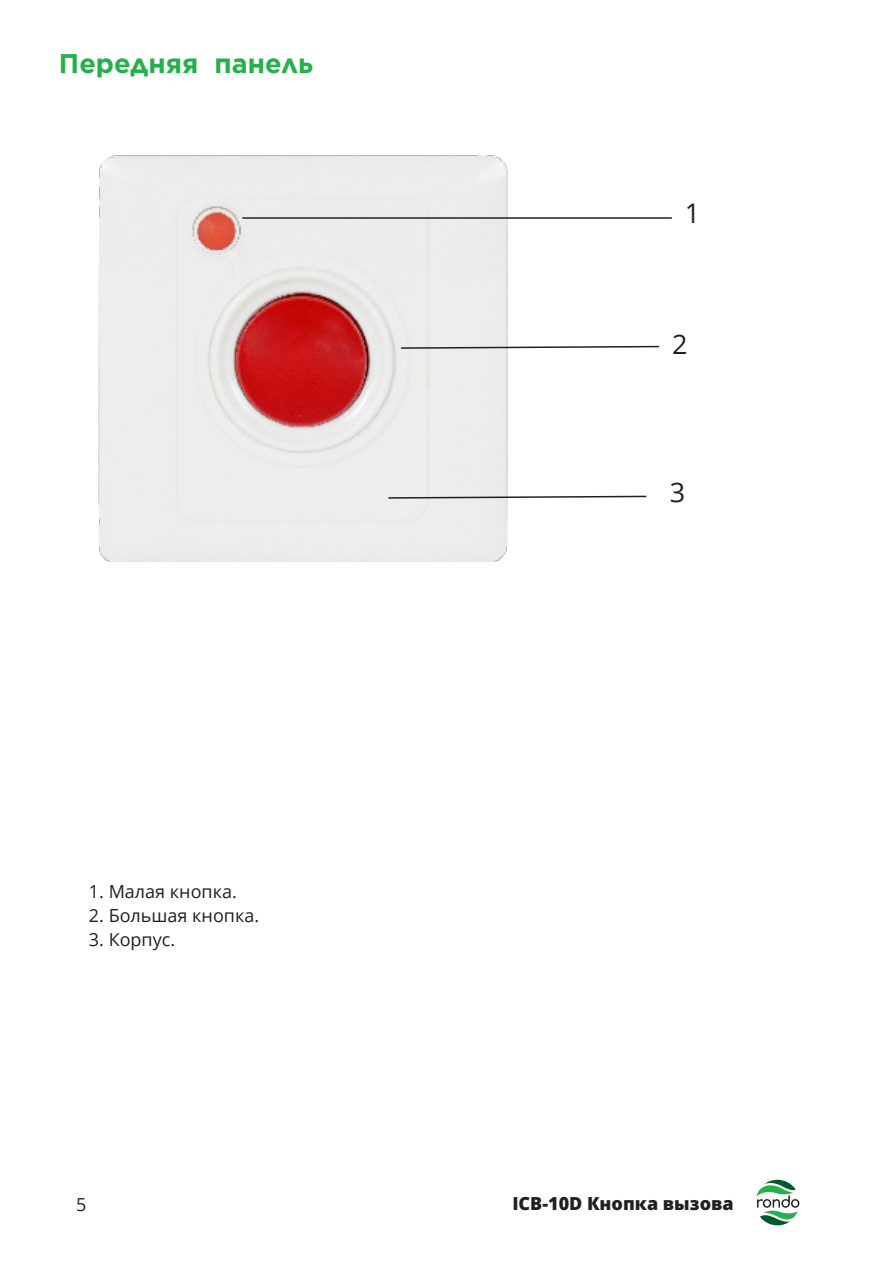
<style>
.page{position:relative;width:893px;height:1263px;background:#fff}
.page>*{position:absolute;margin:0;border:0;box-sizing:border-box;transform-origin:0 0}
.Заголовки{font:700 27px "Gotham";color:#24b04b}
.Список_Маркер{font:27px "Open Sans";color:#231f20}
.Весь_текст{font:18px "Open Sans";color:#231f20}
.t1{font:800 18px "Open Sans";color:#231f20}
</style>
<div class="page">
<img style="left:99px;top:155px;width:408px;height:406px">
<hr style="left:242px;top:217px;width:430px;height:2px;background:#231f20">
<svg style="left:400px;top:345px;width:260px;height:5px"></svg>
<svg style="left:387px;top:495px;width:260px;height:4px"></svg>
<svg style="left:756px;top:1180px;width:43px;height:45px"></svg>
<p class="Заголовки" style="left:59px;top:46px;width:256px">Передняя панель</p>
<p class="Весь_текст" style="left:89px;top:879px;width:149px">1. Малая кнопка.</p>
<p class="Весь_текст" style="left:89px;top:903px;width:172px">2. Большая кнопка.</p>
<p class="Весь_текст" style="left:89px;top:927px;width:88px">3. Корпус.</p>
<p class="Список_Маркер" style="left:685px;top:194px;width:17px">1</p>
<p class="Список_Маркер" style="left:672px;top:326px;width:17px">2</p>
<p class="Список_Маркер" style="left:670px;top:473px;width:17px">3</p>
<p class="Весь_текст" style="left:76px;top:1192px;width:12px">5</p>
<p class="t1" style="left:512px;top:1191px;width:223px">ICB-10D Кнопка вызова</p>
</div>
